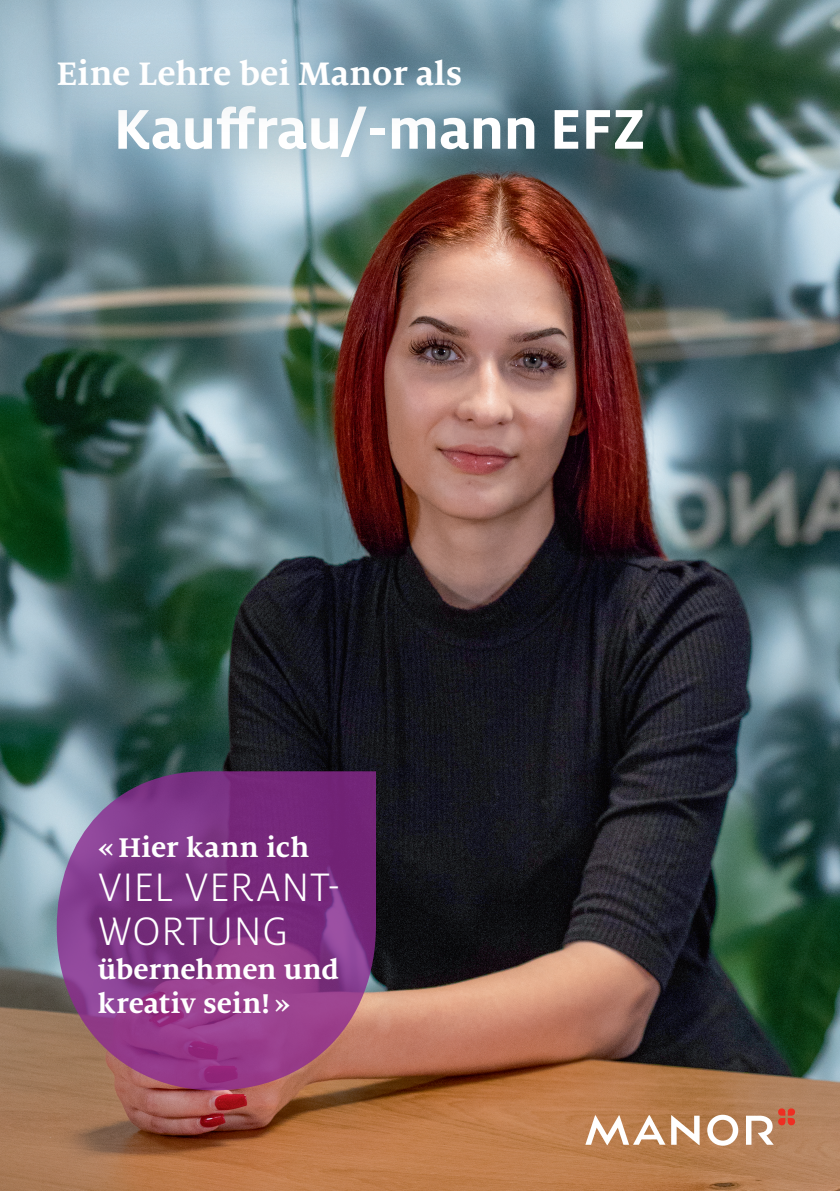
<style>
.page{position:relative;width:840px;height:1191px;background:#fff}
.page>*{position:absolute;margin:0;border:0;box-sizing:border-box;transform-origin:0 0}
.t1{font:700 62px "Milo OT";color:#fff}
.t2{font:300 44px/44px "Milo OT";letter-spacing:.015em;color:#fff}
.t3{font:700 36px "Milo Serif OT";color:#fff}
.t4{font:700 30px/34px "Milo Serif OT";color:#fff}
</style>
<div class="page">
<img style="left:0;top:0;width:839px;height:1191px">
<div style="left:66px;top:55px;width:625px;height:149px;background:#255a6e;opacity:.75"></div>
<div style="left:9px;top:12px;width:499px;height:126px;background:#255a6e;opacity:.75"></div>
<svg style="left:57px;top:771px;width:319px;height:319px"></svg>
<svg style="left:745px;top:1108px;width:49px;height:48px"></svg>
<svg style="left:706px;top:1114px;width:31px;height:43px"></svg>
<svg style="left:585px;top:1115px;width:114px;height:41px"></svg>
<p class="t3" style="left:57px;top:54px;width:407px">Eine Lehre bei Manor als</p>
<h1 class="t1" style="left:113px;top:94px;width:533px">Kauffrau/-mann EFZ</h1>
<p class="t4" style="left:98px;top:830px;width:212px">«Hier kann ich</p>
<h2 class="t2" style="left:98px;top:865px;width:244px">VIEL VERANT-<br>WORTUNG</h2>
<p class="t4" style="left:98px;top:952px;width:242px">übernehmen und kreativ sein! »</p>
</div>
